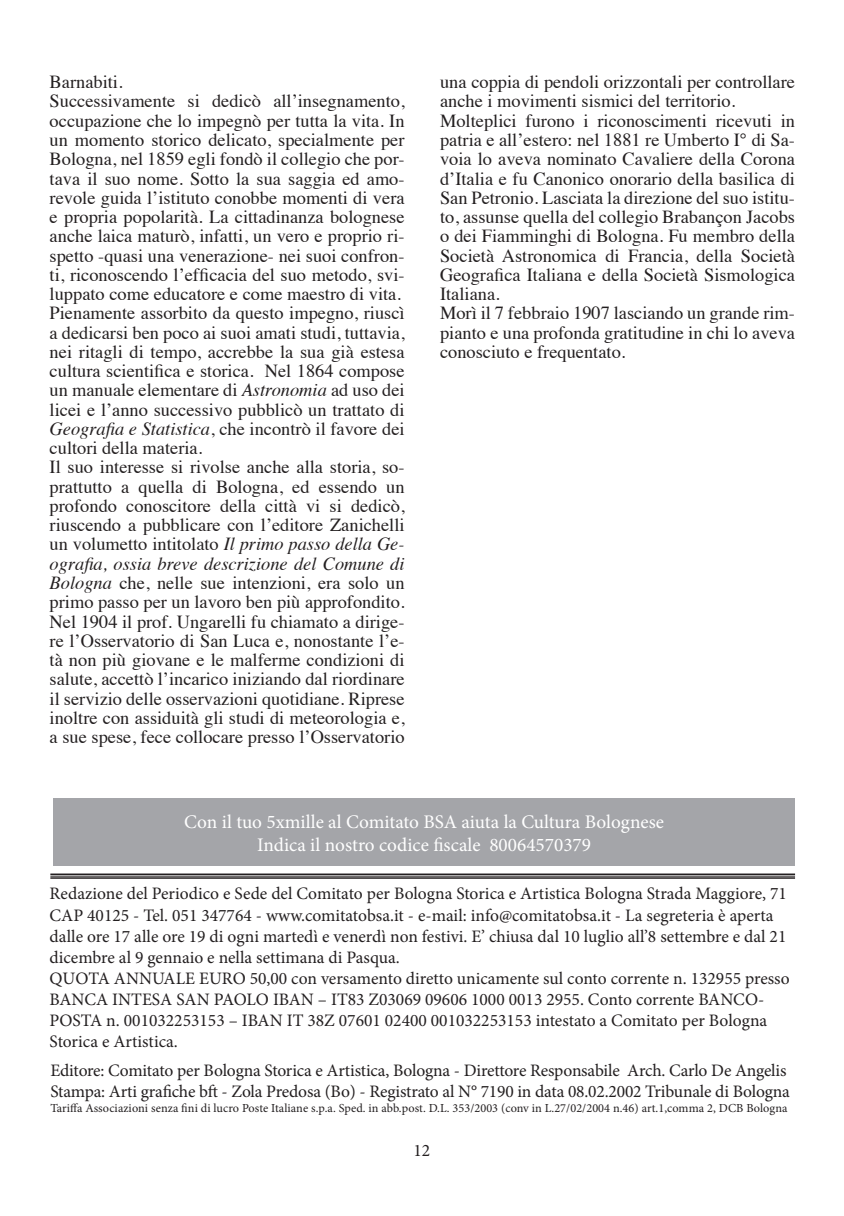
<style>
.page{position:relative;width:844px;height:1216px;background:#fff}
.page>*{position:absolute;margin:0;border:0;box-sizing:border-box;transform-origin:0 0}
.t1{font:19.25px/23.1px "Minion Pro";color:#fff;text-align:center}
.t2{font:18.38px/19.2px "Times";color:#231f20}
.t3{font:17.5px/21px "Minion Pro";color:#231f20}
.t4{font:12.25px "Minion Pro";letter-spacing:.005em;color:#231f20}
.s1{font-style:italic}
</style>
<div class="page">
<hr style="left:50px;top:873px;width:744px;height:2px;background:#231f20">
<hr style="left:50px;top:875px;width:744px;height:1px;background:#231f20">
<hr style="left:50px;top:877px;width:744px;height:1px;background:#231f20">
<div style="left:53px;top:798px;width:741px;height:67px;background:#a4a5a9"></div>
<p class="t2" style="left:50px;top:71px;width:356px">Barnabiti.<br>Successivamente si dedicò all’insegnamento, occupazione che lo impegnò per tutta la vita. In un momento storico delicato, specialmente per Bologna, nel 1859 egli fondò il collegio che por&shy;tava il suo nome. Sotto la sua saggia ed amo&shy;revole guida l’istituto conobbe momenti di vera e propria popolarità. La cittadinanza bolognese anche laica maturò, infatti, un vero e proprio ri&shy;spetto -quasi una venerazione- nei suoi confron&shy;ti, riconoscendo l’efficacia del suo metodo, svi&shy;luppato come educatore e come maestro di vita.<br>Pienamente assorbito da questo impegno, riuscì a dedicarsi ben poco ai suoi amati studi, tuttavia, nei ritagli di tempo, accrebbe la sua già estesa cultura scientifica e storica. Nel 1864 compose un manuale elementare di <span class="s1">Astronomia</span> ad uso dei licei e l’anno successivo pubblicò un trattato di <span class="s1">Geografia e Statistica</span>, che incontrò il favore dei cultori della materia.<br>Il suo interesse si rivolse anche alla storia, so&shy;prattutto a quella di Bologna, ed essendo un profondo conoscitore della città vi si dedicò, riuscendo a pubblicare con l’editore Zanichelli un volumetto intitolato <span class="s1">Il primo passo della Ge&shy;ografia, ossia breve descrizione del Comune di Bologna</span> che, nelle sue intenzioni, era solo un primo passo per un lavoro ben più approfondito.<br>Nel 1904 il prof. Ungarelli fu chiamato a dirige&shy;re l’Osservatorio di San Luca e, nonostante l’e&shy;tà non più giovane e le malferme condizioni di salute, accettò l’incarico iniziando dal riordinare il servizio delle osservazioni quotidiane. Riprese inoltre con assiduità gli studi di meteorologia e, a sue spese, fece collocare presso l’Osservatorio</p>
<p class="t2" style="left:440px;top:71px;width:356px">una coppia di pendoli orizzontali per controllare anche i movimenti sismici del territorio.<br>Molteplici furono i riconoscimenti ricevuti in patria e all’estero: nel 1881 re Umberto I° di Sa&shy;voia lo aveva nominato Cavaliere della Corona d’Italia e fu Canonico onorario della basilica di San Petronio. Lasciata la direzione del suo istitu&shy;to, assunse quella del collegio Brabançon Jacobs o dei Fiamminghi di Bologna. Fu membro della Società Astronomica di Francia, della Società Geografica Italiana e della Società Sismologica Italiana.<br>Morì il 7 febbraio 1907 lasciando un grande rim&shy;pianto e una profonda gratitudine in chi lo aveva conosciuto e frequentato.</p>
<p class="t1" style="left:184px;top:810px;width:481px">Con il tuo 5xmille al Comitato BSA aiuta la Cultura Bolognese<br>Indica il nostro codice fiscale 80064570379</p>
<p class="t3" style="left:50px;top:883px;width:741px">Redazione del Periodico e Sede del Comitato per Bologna Storica e Artistica Bologna Strada Maggiore, 71<br>CAP 40125 - Tel. 051 347764 - www.comitatobsa.it - e-mail: info@comitatobsa.it - La segreteria è aperta dalle ore 17 alle ore 19 di ogni martedì e venerdì non festivi. E’ chiusa dal 10 luglio all’8 settembre e dal 21 dicembre al 9 gennaio e nella settimana di Pasqua.<br>QUOTA ANNUALE EURO 50,00 con versamento diretto unicamente sul conto corrente n. 132955 presso BANCA INTESA SAN PAOLO IBAN – IT83 Z03069 09606 1000 0013 2955. Conto corrente BANCO-POSTA n. 001032253153 – IBAN IT 38Z 07601 02400 001032253153 intestato a Comitato per Bologna Storica e Artistica.</p>
<p class="t3" style="left:50px;top:1059px;width:740px">Editore: Comitato per Bologna Storica e Artistica, Bologna - Direttore Responsabile Arch. Carlo De Angelis<br>Stampa: Arti grafiche bft - Zola Predosa (Bo) - Registrato al N° 7190 in data 08.02.2002 Tribunale di Bologna</p>
<p class="t4" style="left:50px;top:1099px;width:738px">Tariffa Associazioni senza fini di lucro Poste Italiane s.p.a. Sped. in abb.post. D.L. 353/2003 (conv in L.27/02/2004 n.46) art.1,comma 2, DCB Bologna</p>
<p class="t3" style="left:413px;top:1139px;width:18px">12</p>
</div>
